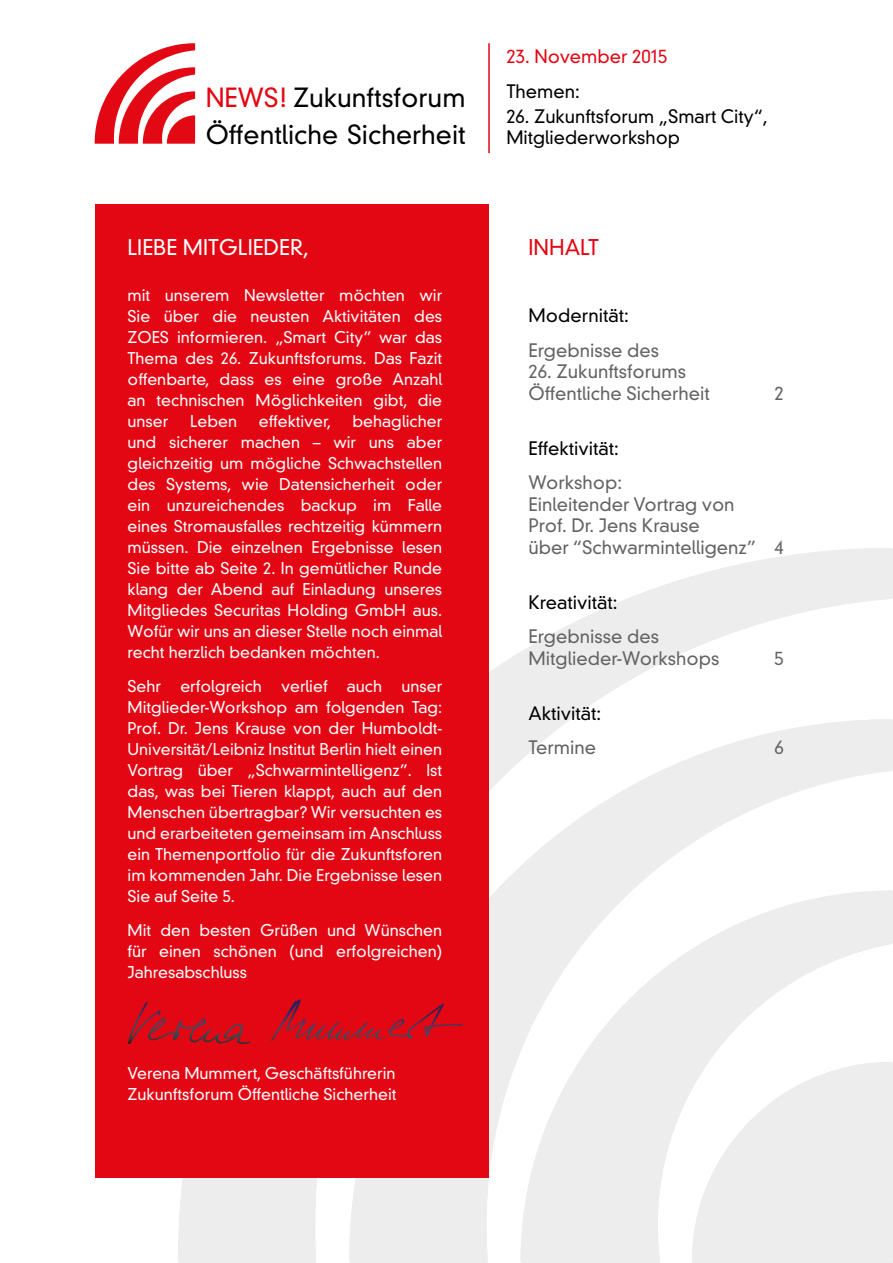
<style>
.page{position:relative;width:893px;height:1263px;background:#fff}
.page>*{position:absolute;margin:0;border:0;box-sizing:border-box;transform-origin:0 0}
.t1{font:300 25.65px/36.9px "DIN Neuzeit Grotesk";color:#000}
.Überschrift_invert_V{font:300 21px "DIN Neuzeit Grotesk";color:#fff}
.Überschrift_rot_Vers{font:300 21px "DIN Neuzeit Grotesk";color:#e30613}
.Inhalt_2__Ebene{font:300 18px/21.6px "DIN Neuzeit Grotesk";color:#646363}
.Inhalt_1__Ebene{font:300 18px/21px "DIN Neuzeit Grotesk";color:#000}
.t2{font:300 18px "DIN Neuzeit Grotesk";color:#e30613}
.Header__Thema{font:300 18px "DIN Neuzeit Grotesk";color:#000}
.Mengenext_inv{font:300 15.75px/21px "DIN Neuzeit Grotesk";color:#fff;text-align:justify}
.s1{color:#e30613}
</style>
<div class="page">
<svg style="left:95px;top:43px;width:100px;height:101px"></svg>
<hr style="left:488px;top:43px;width:2px;height:110px;background:#e30613">
<svg style="left:178px;top:548px;width:715px;height:715px"></svg>
<svg style="left:349px;top:719px;width:544px;height:544px;fill:#ededed"></svg>
<svg style="left:521px;top:891px;width:372px;height:372px;fill:#ededed"></svg>
<svg style="left:691px;top:1062px;width:202px;height:201px"></svg>
<div style="left:95px;top:205px;width:394px;height:973px;background:#e30613"></div>
<svg style="left:128px;top:999px;width:335px;height:46px"></svg>
<h1 class="t1" style="left:206px;top:79px;width:262px"><span class="s1">NEWS!</span> Zukunftsforum<br>Öffentliche Sicherheit</h1>
<p class="Überschrift_invert_V" style="left:128px;top:234px;width:183px">LIEBE MITGLIEDER,</p>
<p class="Mengenext_inv" style="left:128px;top:285px;width:316px">mit unserem Newsletter möchten wir Sie über die neusten Aktivitäten des ZOES informieren. „Smart City” war das Thema des 26. Zukunftsforums. Das Fazit offenbarte, dass es eine große Anzahl an technischen Möglichkeiten gibt, die unser</p>
<p class="Mengenext_inv" style="left:190px;top:411px;width:48px">Leben</p>
<p class="Mengenext_inv" style="left:259px;top:411px;width:74px">effektiver,</p>
<p class="Mengenext_inv" style="left:128px;top:411px;width:316px;text-indent:225px">behaglicher und sicherer machen – wir uns aber gleichzeitig um mögliche Schwachstellen des Systems, wie Datensicherheit oder ein unzureichendes backup im Falle eines Stromausfalles rechtzeitig kümmern müssen. Die einzelnen Ergebnisse lesen Sie bitte ab Seite 2. In gemütlicher Runde klang der Abend auf Einladung unseres Mitgliedes Securitas Holding GmbH aus.<br>Wofür wir uns an dieser Stelle noch einmal recht herzlich bedanken möchten.</p>
<p class="Mengenext_inv" style="left:128px;top:676px;width:316px">Sehr erfolgreich verlief auch unser Mitglieder-Workshop am folgenden Tag:<br>Prof. Dr. Jens Krause von der Humboldt-Universität/Leibniz Institut Berlin hielt einen Vortrag über „Schwarmintelligenz”. Ist das, was bei Tieren klappt, auch auf den Menschen übertragbar? Wir versuchten es und erarbeiteten gemeinsam im Anschluss ein Themenportfolio für die Zukunftsforen im kommenden Jahr. Die Ergebnisse lesen Sie auf Seite 5.</p>
<p class="Mengenext_inv" style="left:128px;top:919px;width:316px">Mit den besten Grüßen und Wünschen für einen schönen (und erfolgreichen)<br>Jahresabschluss</p>
<p class="Mengenext_inv" style="left:128px;top:1063px;width:270px">Verena Mummert, Geschäftsführerin<br>Zukunftsforum Öffentliche Sicherheit</p>
<p class="t2" style="left:506px;top:45px;width:163px">23. November 2015</p>
<p class="Header__Thema" style="left:506px;top:81px;width:75px">Themen:</p>
<p class="Inhalt_1__Ebene" style="left:506px;top:106px;width:263px">26. Zukunftsforum „Smart City“,<br>Mitgliederworkshop</p>
<p class="Überschrift_rot_Vers" style="left:529px;top:234px;width:72px">INHALT</p>
<p class="Inhalt_1__Ebene" style="left:529px;top:305px;width:102px">Modernität:</p>
<p class="Inhalt_2__Ebene" style="left:529px;top:339px;width:132px">Ergebnisse des</p>
<p class="Inhalt_2__Ebene" style="left:529px;top:361px;width:183px">26. Zukunftsforums<br>Öffentliche Sicherheit</p>
<p class="Inhalt_2__Ebene" style="left:774px;top:383px;width:11px">2</p>
<p class="Inhalt_1__Ebene" style="left:529px;top:438px;width:92px">Effektivität:</p>
<p class="Inhalt_2__Ebene" style="left:529px;top:472px;width:257px">Workshop:<br>Einleitender Vortrag von<br>Prof. Dr. Jens Krause<br>über “Schwarmintelligenz” 4</p>
<p class="Inhalt_1__Ebene" style="left:529px;top:592px;width:90px">Kreativität:</p>
<p class="Inhalt_2__Ebene" style="left:529px;top:626px;width:192px">Ergebnisse des<br>Mitglieder-Workshops</p>
<p class="Inhalt_2__Ebene" style="left:774px;top:648px;width:11px">5</p>
<p class="Inhalt_1__Ebene" style="left:529px;top:703px;width:74px">Aktivität:</p>
<p class="Inhalt_2__Ebene" style="left:529px;top:737px;width:69px">Termine</p>
<p class="Inhalt_2__Ebene" style="left:774px;top:737px;width:11px">6</p>
</div>
